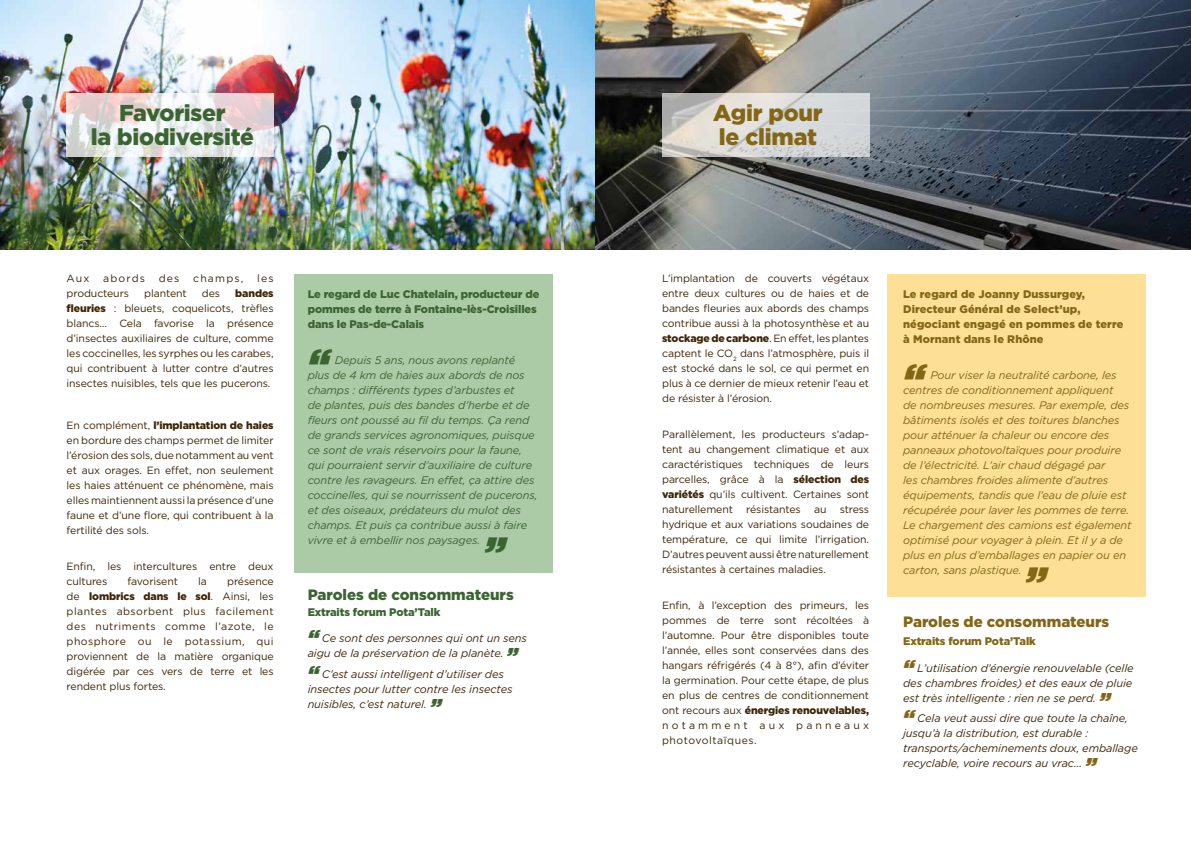
<style>
.page{position:relative;width:1191px;height:842px;background:#fff}
.page>*{position:absolute;margin:0;border:0;box-sizing:border-box;transform-origin:0 0}
.t1{font:italic 900 38px "Gotham";color:#3c6433}
.t2{font:italic 900 38px "Gotham";color:#836616}
.t3{font:900 23px/24.2px "Gotham";letter-spacing:-.01em;color:#3c6433;text-align:center}
.t4{font:900 23px/24.2px "Gotham";letter-spacing:-.01em;color:#836616}
.t5{font:900 15px "Gotham";color:#3c6433}
.t6{font:900 15px "Gotham";color:#836616}
.t7{font:italic 11px/15px "Gotham";letter-spacing:-.01em;color:#836616}
.t8{font:italic 11px/15px "Gotham";letter-spacing:-.01em;color:#3c6433}
.t9{font:italic 11px/15px "Gotham";letter-spacing:-.01em;color:#3e2607}
.t10{font:900 11px/15px "Gotham";letter-spacing:-.01em;color:#3c6433}
.t11{font:900 11px/15px "Gotham";letter-spacing:.01em;color:#836616}
.t12{font:900 11px "Gotham";letter-spacing:-.01em;color:#836616}
.t13{font:10.5px/15px "Gotham";letter-spacing:-.01em;color:#3e2607;text-align:justify}
.s1{font-weight:900}
.s2{font-weight:900;font-size:20px;color:#3c6433}
.s3{font-weight:900;font-size:20px;color:#836616}
</style>
<div class="page">
<div style="left:294px;top:274px;width:259px;height:299px;background:#abcba7"></div>
<img style="left:0;top:0;width:595px;height:249px">
<svg style="left:67px;top:93px;width:207px;height:63px"></svg>
<div style="left:887px;top:274px;width:258px;height:323px;background:#fddf96"></div>
<img style="left:595px;top:0;width:596px;height:249px">
<svg style="left:662px;top:93px;width:207px;height:63px;background:#d5d5d2"></svg>
<h2 class="t3" style="left:91px;top:101px;width:165px">Favoriser<br>la biodiversité</h2>
<p class="t13" style="left:67px;top:271px;width:24px">Aux</p>
<p class="t13" style="left:103px;top:271px;width:43px">abords</p>
<p class="t13" style="left:159px;top:271px;width:22px">des</p>
<p class="t13" style="left:193px;top:271px;width:52px">champs,</p>
<p class="t13" style="left:257px;top:271px;width:18px">les</p>
<p class="t13" style="left:67px;top:286px;width:64px">producteurs</p>
<p class="t13" style="left:144px;top:286px;width:44px">plantent</p>
<p class="t13" style="left:202px;top:286px;width:20px">des</p>
<p class="t13" style="left:67px;top:286px;width:208px;text-indent:169px"><span class="s1">bandes fleuries</span> : bleuets, coquelicots, trèfles blancs… Cela favorise la présence d’insectes auxiliaires de culture, comme les coccinelles, les syrphes ou les carabes, qui contribuent à lutter contre d’autres insectes nuisibles, tels que les pucerons.</p>
<p class="t13" style="left:67px;top:417px;width:208px">En complément, <span class="s1">l’implantation de haies </span>en bordure des champs permet de limiter l’érosion des sols, due notamment au vent et aux orages. En effet, non seulement les haies atténuent ce phénomène, mais elles maintiennent aussi la présence d’une faune et d’une flore, qui contribuent à la fertilité des sols.</p>
<p class="t13" style="left:67px;top:558px;width:208px">Enfin, les intercultures entre deux cultures</p>
<p class="t13" style="left:67px;top:573px;width:208px;text-indent:160px">présence de <span class="s1">lombrics dans le sol</span>. Ainsi, les plantes absorbent plus facilement des nutriments comme l’azote, le phosphore ou le potassium, qui proviennent de la matière organique digérée par ces vers de terre et les rendent plus fortes.</p>
<p class="t13" style="left:128px;top:573px;width:52px">favorisent</p>
<p class="t13" style="left:198px;top:573px;width:10px">la</p>
<p class="t10" style="left:308px;top:286px;width:233px">Le regard de Luc Chatelain, producteur de pommes de terre à Fontaine-lès-Croisilles dans le Pas-de-Calais</p>
<h1 class="t1" style="left:308px;top:335px;width:23px">“</h1>
<p class="t8" style="left:308px;top:352px;width:231px;text-indent:27px">Depuis 5 ans, nous avons replanté plus de 4 km de haies aux abords de nos champs : différents types d’arbustes et<br>de plantes, puis des bandes d’herbe et de fleurs ont poussé au fil du temps. Ça rend de grands services agronomiques, puisque ce sont de vrais réservoirs pour la faune, qui pourraient servir d’auxiliaire de culture contre les ravageurs. En effet, ça attire des coccinelles, qui se nourrissent de pucerons, et des oiseaux, prédateurs du mulot des champs. Et puis ça contribue aussi à faire vivre et à embellir nos paysages.</p>
<h1 class="t1" style="left:483px;top:523px;width:23px">”</h1>
<h3 class="t5" style="left:308px;top:584px;width:207px">Paroles de consommateurs</h3>
<p class="t10" style="left:308px;top:604px;width:134px">Extraits forum Pota’Talk</p>
<p class="t9" style="left:308px;top:631px;width:221px"><span class="s2">“</span> Ce sont des personnes qui ont un sens aigu de la préservation de la planète. <span class="s2">”</span></p>
<p class="t9" style="left:308px;top:666px;width:206px"><span class="s2">“</span> C’est aussi intelligent d’utiliser des insectes pour lutter contre les insectes nuisibles, c’est naturel. <span class="s2">”</span></p>
<h2 class="t4" style="left:713px;top:101px;width:111px">Agir pour le climat</h2>
<p class="t13" style="left:662px;top:271px;width:208px">L’implantation de couverts végétaux entre deux cultures ou de haies et de bandes fleuries aux abords des champs contribue aussi à la photosynthèse et au <span class="s1">stockage de carbone</span>. En effet, les plantes captent le CO<sub>2</sub> dans l’atmosphère, puis il est stocké dans le sol, ce qui permet en plus à ce dernier de mieux retenir l’eau et de résister à l’érosion.</p>
<p class="t13" style="left:662px;top:427px;width:208px">Parallèlement, les producteurs s’adap&shy;tent au changement climatique et aux caractéristiques techniques de leurs parcelles, grâce à la <span class="s1">sélection des variétés</span> qu’ils cultivent. Certaines sont naturellement</p>
<p class="t13" style="left:746px;top:502px;width:56px">résistantes</p>
<p class="t13" style="left:814px;top:502px;width:14px">au</p>
<p class="t13" style="left:662px;top:502px;width:208px;text-indent:177px">stress hydrique et aux variations soudaines de température, ce qui limite l’irrigation.<br>D’autres peuvent aussi être naturellement résistantes à certaines maladies.</p>
<p class="t13" style="left:662px;top:597px;width:208px">Enfin, à l’exception des primeurs, les pommes de terre sont récoltées à l’automne. Pour être disponibles toute l’année, elles sont conservées dans des hangars réfrigérés (4 à 8°), afin d’éviter la germination. Pour cette étape, de plus en plus de centres de conditionnement ont recours aux <span class="s1">énergies renouvelables, </span>notamment aux panneaux photovoltaïques.</p>
<p class="t11" style="left:903px;top:286px;width:222px">Le regard de Joanny Dussurgey,<br>Directeur Général de Select’up, négociant engagé en pommes de terre à Mornant dans le Rhône</p>
<h1 class="t2" style="left:903px;top:350px;width:23px">“</h1>
<p class="t7" style="left:903px;top:367px;width:230px;text-indent:27px">Pour viser la neutralité carbone, les centres de conditionnement appliquent<br>de nombreuses mesures. Par exemple, des bâtiments isolés et des toitures blanches pour atténuer la chaleur ou encore des panneaux photovoltaïques pour produire de l’électricité. L’air chaud dégagé par<br>les chambres froides alimente d’autres équipements, tandis que l’eau de pluie est récupérée pour laver les pommes de terre.<br>Le chargement des camions est également optimisé pour voyager à plein. Et il y a de plus en plus d’emballages en papier ou en carton, sans plastique.</p>
<h1 class="t2" style="left:1024px;top:553px;width:23px">”</h1>
<h3 class="t6" style="left:903px;top:611px;width:207px">Paroles de consommateurs</h3>
<p class="t12" style="left:903px;top:634px;width:134px">Extraits forum Pota’Talk</p>
<p class="t9" style="left:903px;top:660px;width:232px"><span class="s3">“</span> L’utilisation d’énergie renouvelable (celle des chambres froides) et des eaux de pluie est très intelligente : rien ne se perd. <span class="s3">”</span></p>
<p class="t9" style="left:903px;top:710px;width:236px"><span class="s3">“</span> Cela veut aussi dire que toute la chaîne, jusqu’à la distribution, est durable : transports/acheminements doux, emballage recyclable, voire recours au vrac… <span class="s3">”</span></p>
</div>
